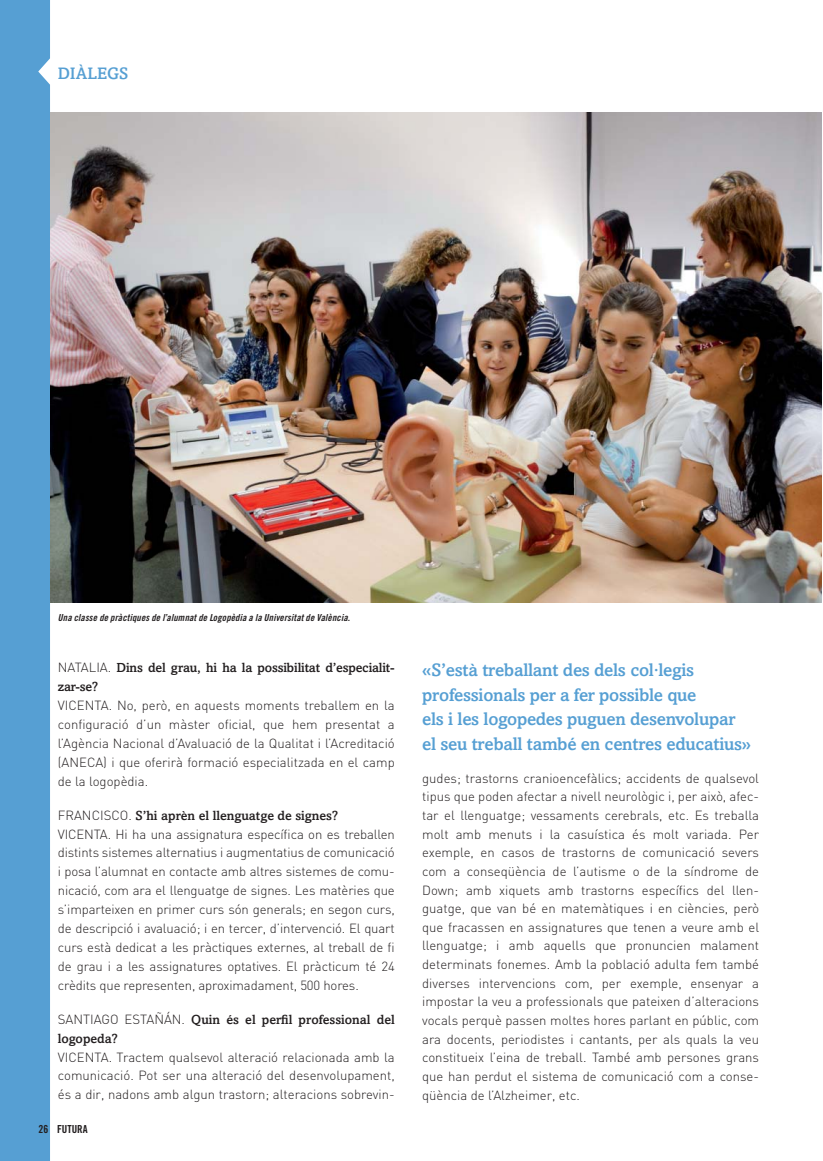
<style>
.page{position:relative;width:823px;height:1161px;background:#fff}
.page>*{position:absolute;margin:0;border:0;box-sizing:border-box;transform-origin:0 0}
.t1{font:500 18px/24.9px "Amasis";letter-spacing:-.015em;color:#569fd3}
.t2{font:500 16.65px "Amasis";letter-spacing:-.005em;color:#569fd3}
.t3{font:300 13.05px/18.6px "DIN";color:#231f20;text-align:justify}
.t4{font:500 13.05px/18.9px "Amasis";color:#231f20}
.t5{font:11.1px "Trade Gothic Bold Cond Twenty";color:#231f20}
.t6{font:9.6px "Trade Gothic Bold Cond Twenty Obl";letter-spacing:.02em;color:#231f20}
.s1{font-family:"DIN";font-weight:300}
</style>
<div class="page">
<div style="left:0;top:0;width:50px;height:1161px;background:#569fd3"></div>
<img style="left:50px;top:113px;width:771px;height:489px">
<p class="t2" style="left:58px;top:67px;width:72px">DIÀLEGS</p>
<p class="t6" style="left:58px;top:614px;width:294px">Una classe de pràctiques de l’alumnat de Logopèdia a la Universitat de València.</p>
<p class="t4" style="left:58px;top:659px;width:338px"><span class="s1">NATALIA.</span> Dins del grau, hi ha la possibilitat d’especialit&shy;zar-se?</p>
<p class="t3" style="left:58px;top:698px;width:338px">VICENTA. No, però, en aquests moments treballem en la configuració d’un màster oficial, que hem presentat a l’Agència Nacional d’Avaluació de la Qualitat i l’Acreditació (ANECA) i que oferirà formació especialitzada en el camp de la logopèdia.</p>
<p class="t4" style="left:58px;top:807px;width:282px"><span class="s1">FRANCISCO.</span> S’hi aprèn el llenguatge de signes?</p>
<p class="t3" style="left:58px;top:826px;width:338px">VICENTA. Hi ha una assignatura específica on es treballen distints sistemes alternatius i augmentatius de comunicació i posa l’alumnat en contacte amb altres sistemes de comu&shy;nicació, com ara el llenguatge de signes. Les matèries que s’imparteixen en primer curs són generals; en segon curs, de descripció i avaluació; i en tercer, d’intervenció. El quart curs està dedicat a les pràctiques externes, al treball de fi de grau i a les assignatures optatives. El pràcticum té 24 crèdits que representen, aproximadament, 500 hores.</p>
<p class="t4" style="left:58px;top:1011px;width:338px"><span class="s1">SANTIAGO ESTAÑÁN.</span> Quin és el perfil professional del logopeda?</p>
<p class="t3" style="left:58px;top:1049px;width:338px">VICENTA. Tractem qualsevol alteració relacionada amb la comunicació. Pot ser una alteració del desenvolupament, és a dir, nadons amb algun trastorn; alteracions sobrevin-</p>
<p class="t5" style="left:39px;top:1125px;width:51px">26 FUTURA</p>
<h1 class="t1" style="left:422px;top:658px;width:330px">«S’està treballant des dels col·legis professionals per a fer possible que<br>els i les logopedes puguen desenvolupar el seu treball també en centres educatius»</h1>
<p class="t3" style="left:422px;top:770px;width:338px">gudes; trastorns cranioencefàlics; accidents de qualsevol tipus que poden afectar a nivell neurològic i, per això, afec&shy;tar el llenguatge; vessaments cerebrals, etc. Es treballa molt amb menuts i la casuística és molt variada. Per exemple, en casos de trastorns de comunicació severs com a conseqüència de l’autisme o de la síndrome de Down; amb xiquets amb trastorns específics del llen&shy;guatge, que van bé en matemàtiques i en ciències, però que fracassen en assignatures que tenen a veure amb el llenguatge; i amb aquells que pronuncien malament determinats fonemes. Amb la població adulta fem també diverses intervencions com, per exemple, ensenyar a impostar la veu a professionals que pateixen d’alteracions vocals perquè passen moltes hores parlant en públic, com ara docents, periodistes i cantants, per als quals la veu constitueix l’eina de treball. També amb persones grans que han perdut el sistema de comunicació com a conse&shy;qüència de l’Alzheimer, etc.</p>
</div>
